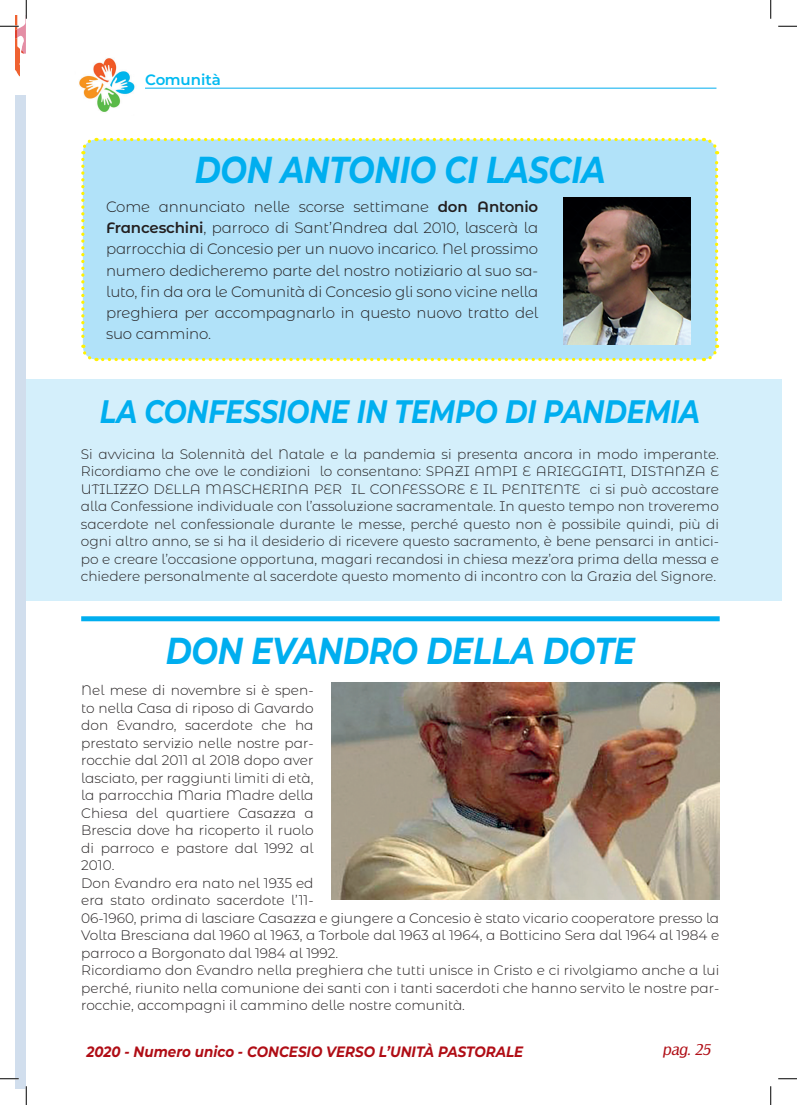
<style>
.page{position:relative;width:797px;height:1105px;background:#fff}
.page>*{position:absolute;margin:0;border:0;box-sizing:border-box;transform-origin:0 0}
.t1{font:italic 700 37.5px "Montserrat";letter-spacing:-.01em;color:#00aeef;scale:.84 1}
.t2{font:italic 700 32.5px "Montserrat";letter-spacing:-.01em;color:#00aeef;scale:.84 1}
.Normale{font:300 15px/21.2px "Montserrat Alternates";letter-spacing:-.01em;color:#231f20;text-align:justify}
.t3{font:italic 700 15px "Montserrat";color:#b00d15;scale:.9 1}
.t4{font:600 15px "Montserrat";color:#00baf1}
.t5{font:italic 15px "Salzburg";color:#b00d15}
.Normale-2{font:300 13.75px/17.5px "Montserrat Alternates";color:#231f20;text-align:justify}
.s1{font-weight:600}
</style>
<div class="page">
<div style="left:26px;top:379px;width:755px;height:221px;background:#d4effb"></div>
<div style="left:81px;top:137px;width:639px;height:225px;background:#b1e2f9"></div>
<div style="left:16px;top:16px;width:10px;height:1073px;background:#d1deed"></div>
<div style="left:16px;top:16px;width:10px;height:79px;background:#fff"></div>
<hr style="left:145px;top:88px;width:571px;height:1px;background:#00aeef">
<img style="left:79px;top:58px;width:56px;height:54px">
<div style="left:81px;top:616px;width:638px;height:5px;background:#00aeef"></div>
<img style="left:331px;top:682px;width:388px;height:218px">
<img style="left:563px;top:197px;width:127px;height:148px">
<svg style="left:778px;top:25px;width:19px;height:2px"></svg>
<svg style="left:0;top:1078px;width:19px;height:1px"></svg>
<svg style="left:778px;top:1078px;width:19px;height:1px"></svg>
<svg style="left:0;top:0;width:27px;height:77px"></svg>
<svg style="left:25px;top:1086px;width:2px;height:19px"></svg>
<svg style="left:770px;top:0;width:1px;height:19px"></svg>
<svg style="left:770px;top:1086px;width:1px;height:19px"></svg>
<p class="t4" style="left:145px;top:69px;width:77px">Comunità</p>
<p class="t1" style="left:195px;top:143px;width:490px">DON ANTONIO CI LASCIA</p>
<p class="Normale" style="left:106px;top:195px;width:434px">Come annunciato nelle scorse settimane <span class="s1">don Antonio Franceschini</span>, parroco di Sant’Andrea dal 2010, lascerà la parrocchia di Concesio per un nuovo incarico. Nel prossimo numero dedicheremo parte del nostro notiziario al suo sa&shy;luto, fin da ora le Comunità di Concesio gli sono vicine nella preghiera per accompagnarlo in questo nuovo tratto del suo cammino.</p>
<p class="t2" style="left:100px;top:388px;width:716px">LA CONFESSIONE IN TEMPO DI PANDEMIA</p>
<p class="Normale-2" style="left:81px;top:444px;width:639px">Si avvicina la Solennità del Natale e la pandemia si presenta ancora in modo imperante.<br>Ricordiamo che ove le condizioni lo consentano: SPAZI AMPI E ARIEGGIATI, DISTANZA E UTILIZZO DELLA MASCHERINA PER IL CONFESSORE E IL PENITENTE ci si può accostare alla Confessione individuale con l’assoluzione sacramentale. In questo tempo non troveremo sacerdote nel confessionale durante le messe, perché questo non è possibile quindi, più di ogni altro anno, se si ha il desiderio di ricevere questo sacramento, è bene pensarci in antici&shy;po e creare l’occasione opportuna, magari recandosi in chiesa mezz’ora prima della messa e chiedere personalmente al sacerdote questo momento di incontro con la Grazia del Signore.</p>
<p class="t1" style="left:166px;top:624px;width:560px">DON EVANDRO DELLA DOTE</p>
<p class="Normale-2" style="left:81px;top:681px;width:234px">Nel mese di novembre si è spen&shy;to nella Casa di riposo di Gavardo don Evandro, sacerdote che ha prestato servizio nelle nostre par&shy;rocchie dal 2011 al 2018 dopo aver lasciato, per raggiunti limiti di età, la parrocchia Maria Madre della Chiesa del quartiere Casazza a Brescia dove ha ricoperto il ruolo di parroco e pastore dal 1992 al 2010.</p>
<p class="Normale-2" style="left:81px;top:874px;width:639px;text-align:left">Don Evandro era nato nel 1935 ed<br>era stato ordinato sacerdote l’11-<br>06-1960, prima di lasciare Casazza e giungere a Concesio è stato vicario cooperatore presso la Volta Bresciana dal 1960 al 1963, a Torbole dal 1963 al 1964, a Botticino Sera dal 1964 al 1984 e parroco a Borgonato dal 1984 al 1992.</p>
<p class="Normale-2" style="left:81px;top:961px;width:639px">Ricordiamo don Evandro nella preghiera che tutti unisce in Cristo e ci rivolgiamo anche a lui perché, riunito nella comunione dei santi con i tanti sacerdoti che hanno servito le nostre par&shy;rocchie, accompagni il cammino delle nostre comunità.</p>
<p class="t3" style="left:86px;top:1041px;width:487px">2020 - Numero unico - CONCESIO VERSO L’UNITÀ PASTORALE</p>
<p class="t5" style="left:662px;top:1041px;width:50px">pag. 25</p>
</div>
